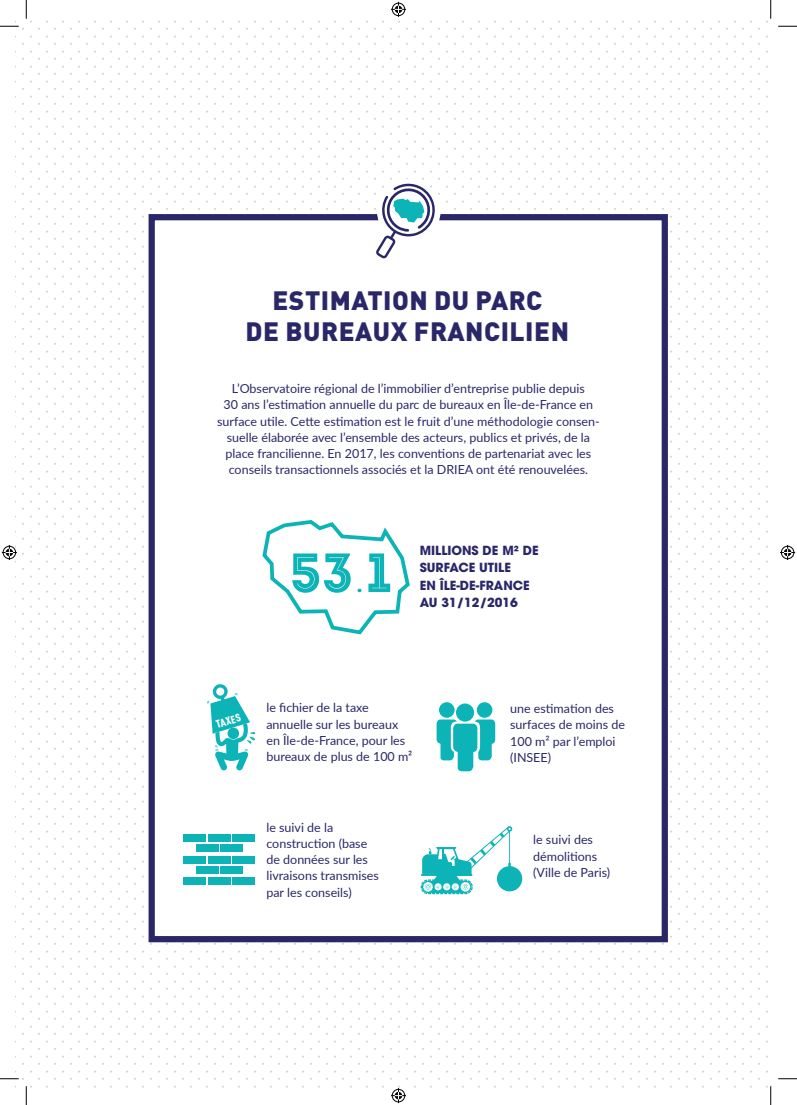
<style>
.page{position:relative;width:797px;height:1105px;background:#fff}
.page>*{position:absolute;margin:0;border:0;box-sizing:border-box;transform-origin:0 0}
.t1{font:55px "Intro Black Inline";color:#0cb4b7}
.t2{font:900 26.25px/31.5px "DIN Pro";letter-spacing:.02em;color:#2a2769;text-align:center}
.t3{font:12.5px/16.2px "Lato";color:#2a2769}
.t4{font:700 12.5px/17.5px "Avant Garde";color:#2a2769}
.t5{font:900 condensed 10.88px "DIN Pro";color:#fff}
</style>
<div class="page">
<div style="left:148px;top:214px;width:520px;height:728px;background:#fff;border:6px solid #2a2769"></div>
<div style="left:377px;top:179px;width:63px;height:63px;border:6px solid #fff;border-radius:50%"></div>
<svg style="left:376px;top:184px;width:62px;height:74px"></svg>
<svg style="left:262px;top:520px;width:148px;height:115px"></svg>
<div style="left:183px;top:834px;width:22px;height:8px;background:#0cb4b7"></div>
<div style="left:208px;top:834px;width:22px;height:8px;background:#0cb4b7"></div>
<div style="left:232px;top:834px;width:22px;height:8px;background:#0cb4b7"></div>
<div style="left:196px;top:844px;width:22px;height:8px;background:#0cb4b7"></div>
<div style="left:220px;top:844px;width:22px;height:8px;background:#0cb4b7"></div>
<div style="left:183px;top:856px;width:22px;height:7px;background:#0cb4b7"></div>
<div style="left:208px;top:856px;width:22px;height:7px;background:#0cb4b7"></div>
<div style="left:232px;top:856px;width:22px;height:7px;background:#0cb4b7"></div>
<div style="left:196px;top:866px;width:22px;height:8px;background:#0cb4b7"></div>
<div style="left:220px;top:866px;width:22px;height:8px;background:#0cb4b7"></div>
<div style="left:183px;top:877px;width:22px;height:7px;background:#0cb4b7"></div>
<div style="left:208px;top:877px;width:22px;height:7px;background:#0cb4b7"></div>
<div style="left:232px;top:877px;width:22px;height:7px;background:#0cb4b7"></div>
<div style="left:497px;top:866px;width:25px;height:25px;background:#0cb4b7;border-radius:50%"></div>
<svg style="left:420px;top:826px;width:92px;height:68px"></svg>
<div style="left:439px;top:702px;width:15px;height:16px;background:#0cb4b7;border-radius:50%"></div>
<div style="left:477px;top:702px;width:15px;height:16px;background:#0cb4b7;border-radius:50%"></div>
<div style="left:456px;top:703px;width:18px;height:19px;background:#0cb4b7;border-radius:50%"></div>
<svg style="left:436px;top:719px;width:59px;height:53px"></svg>
<svg style="left:207px;top:684px;width:49px;height:86px"></svg>
<svg style="left:0;top:25px;width:19px;height:2px"></svg>
<svg style="left:778px;top:25px;width:19px;height:2px"></svg>
<svg style="left:0;top:1078px;width:19px;height:1px"></svg>
<svg style="left:778px;top:1078px;width:19px;height:1px"></svg>
<svg style="left:25px;top:0;width:2px;height:19px"></svg>
<svg style="left:25px;top:1086px;width:2px;height:19px"></svg>
<svg style="left:770px;top:0;width:1px;height:19px"></svg>
<svg style="left:770px;top:1086px;width:1px;height:19px"></svg>
<svg style="left:391px;top:2px;width:15px;height:15px"></svg>
<svg style="left:391px;top:1088px;width:15px;height:15px"></svg>
<svg style="left:2px;top:545px;width:15px;height:15px"></svg>
<svg style="left:780px;top:545px;width:15px;height:15px"></svg>
<h2 class="t2" style="left:246px;top:281px;width:325px">ESTIMATION DU PARC<br>DE BUREAUX FRANCILIEN</h2>
<p class="t3" style="left:217px;top:380px;width:384px;text-align:center">L’Observatoire régional de l’immobilier d’entreprise publie depuis<br>30 ans l’estimation annuelle du parc de bureaux en Île-de-France en surface utile. Cette estimation est le fruit d’une méthodologie consen&shy;suelle élaborée avec l’ensemble des acteurs, publics et privés, de la place francilienne. En 2017, les conventions de partenariat avec les conseils transactionnels associés et la DRIEA ont été renouvelées.</p>
<h1 class="t1" style="left:289px;top:538px;width:104px">53.1</h1>
<p class="t4" style="left:420px;top:541px;width:120px">MILLIONS DE M² DE<br>SURFACE UTILE<br>EN ÎLE-DE-FRANCE</p>
<p class="t4" style="left:420px;top:594px;width:100px">AU 31/12/2016</p>
<p class="t5" style="left:214px;top:716px;width:27px;rotate:-17deg">TAXES</p>
<p class="t3" style="left:266px;top:699px;width:147px">le fichier de la taxe annuelle sur les bureaux en Île-de-France, pour les bureaux de plus de 100 m²</p>
<p class="t3" style="left:266px;top:818px;width:114px">le suivi de la construction (base de données sur les livraisons transmises par les conseils)</p>
<p class="t3" style="left:510px;top:700px;width:116px">une estimation des surfaces de moins de<br>100 m² par l’emploi (INSEE)</p>
<p class="t3" style="left:533px;top:831px;width:78px">le suivi des démolitions (Ville de Paris)</p>
</div>
